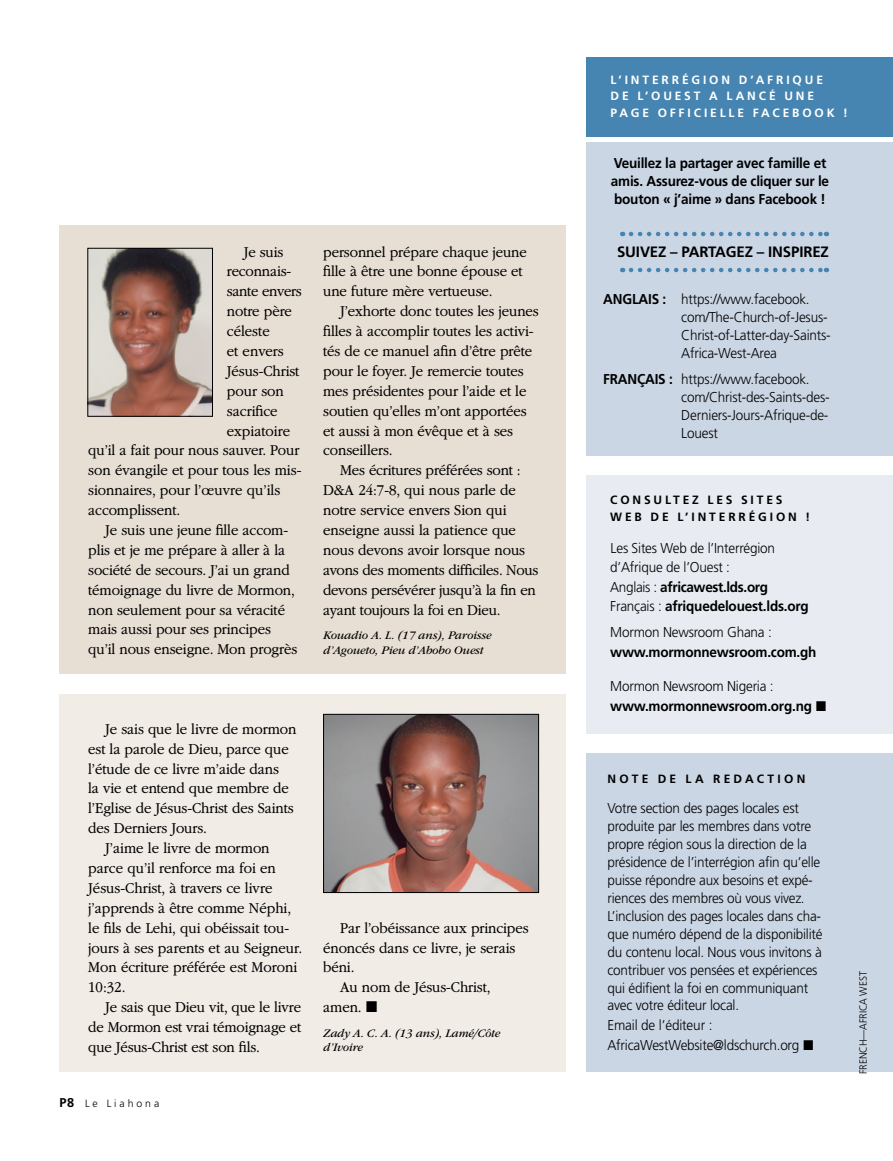
<style>
.page{position:relative;width:893px;height:1161px;background:#fff}
.page>*{position:absolute;margin:0;border:0;box-sizing:border-box;transform-origin:0 0}
.ARTCL_para_NEWS{font:300 15.75px/20px "Garamondlds Lat Plus";letter-spacing:-.01em;color:#000;scale:.95 1}
.TOPIC-1_title{font:700 15px "Frutigerlds Lat";letter-spacing:-.01em;color:#000}
.Quote_para_NEWS{font:300 14.25px/17.9px "Frutigerlds Lat";letter-spacing:-.015em;color:#000;scale:.95 1}
.Quote_para_NEWS-2{font:700 14.25px/19.5px "Frutigerlds Lat";letter-spacing:-.015em;color:#000;scale:.95 1}
.ARTCL_seriesTitle{font:300 14.25px/20.1px "Frutigerlds Lat";letter-spacing:-.015em;color:#000;scale:.95 1}
.Bio_para{font:italic 12px/14.2px "Garamondlds Lat";letter-spacing:-.01em;color:#000}
.ARTCL_seriesTitle-2{font:700 12px/16.5px "Frutigerlds Lat";letter-spacing:.24em;color:#fff}
.ARTCL_seriesTitle-3{font:700 12px/16.5px "Frutigerlds Lat";letter-spacing:.24em;color:#000}
.ARTCL_seriesTitle-4{font:700 12px "Frutigerlds Lat";letter-spacing:.27em;color:#000}
.FIGimg-CRDT_para_FL{font:300 10.5px "Frutigerlds Lat";letter-spacing:-.01em;color:#000;scale:.95 1}
.FIGimg-CRDT_para_FL-2{font:300 10.5px "Frutigerlds Lat";letter-spacing:.28em;color:#000}
.s1{font-weight:700;font-size:12.75px}
.s2{font-weight:700}
.s3{font-weight:300}
</style>
<div class="page">
<div style="left:60px;top:225px;width:506px;height:449px;background:#e8dfd4"></div>
<img style="left:89px;top:250px;width:122px;height:165px">
<div style="left:87px;top:248px;width:126px;height:169px;border:1px solid #000"></div>
<div style="left:60px;top:694px;width:506px;height:378px;background:#f1ece6"></div>
<img style="left:325px;top:716px;width:212px;height:175px">
<div style="left:323px;top:714px;width:216px;height:179px;border:1px solid #000"></div>
<div style="left:587px;top:142px;width:306px;height:313px;background:#cbd6e5"></div>
<div style="left:587px;top:754px;width:306px;height:318px;background:#cbd6e5"></div>
<div style="left:587px;top:475px;width:306px;height:259px;background:#e8ecf2"></div>
<div style="left:587px;top:58px;width:306px;height:79px;background:#4685b1"></div>
<svg style="left:631px;top:268px;width:196px;height:4px"></svg>
<svg style="left:631px;top:232px;width:196px;height:4px"></svg>
<p class="ARTCL_para_NEWS" style="left:244px;top:241px;width:43px">Je suis</p>
<p class="ARTCL_para_NEWS" style="left:227px;top:261px;width:69px">reconnais-</p>
<p class="ARTCL_para_NEWS" style="left:227px;top:281px;width:80px">sante envers</p>
<p class="ARTCL_para_NEWS" style="left:227px;top:301px;width:70px">notre père</p>
<p class="ARTCL_para_NEWS" style="left:227px;top:321px;width:47px">céleste</p>
<p class="ARTCL_para_NEWS" style="left:227px;top:341px;width:62px">et envers</p>
<p class="ARTCL_para_NEWS" style="left:227px;top:361px;width:78px">Jésus-Christ</p>
<p class="ARTCL_para_NEWS" style="left:227px;top:381px;width:62px">pour son</p>
<p class="ARTCL_para_NEWS" style="left:227px;top:400px;width:55px">sacrifice</p>
<p class="ARTCL_para_NEWS" style="left:227px;top:420px;width:68px">expiatoire</p>
<p class="ARTCL_para_NEWS" style="left:88px;top:440px;width:224px">qu’il a fait pour nous sauver. Pour</p>
<p class="ARTCL_para_NEWS" style="left:88px;top:460px;width:226px">son évangile et pour tous les mis-</p>
<p class="ARTCL_para_NEWS" style="left:88px;top:480px;width:204px">sionnaires, pour l’œuvre qu’ils</p>
<p class="ARTCL_para_NEWS" style="left:88px;top:500px;width:98px">accomplissent.</p>
<p class="ARTCL_para_NEWS" style="left:88px;top:520px;width:222px;text-indent:17px">Je suis une jeune fille accom&shy;plis et je me prépare à aller à la société de secours. J’ai un grand témoignage du livre de Mormon, non seulement pour sa véracité mais aussi pour ses principes qu’il nous enseigne. Mon progrès</p>
<p class="ARTCL_para_NEWS" style="left:323px;top:241px;width:216px">personnel prépare chaque jeune fille à être une bonne épouse et une future mère vertueuse.</p>
<p class="ARTCL_para_NEWS" style="left:323px;top:301px;width:229px;text-indent:17px">J’exhorte donc toutes les jeunes filles à accomplir toutes les activi&shy;tés de ce manuel afin d’être prête pour le foyer. Je remercie toutes mes présidentes pour l’aide et le soutien qu’elles m’ont apportées et aussi à mon évêque et à ses conseillers.</p>
<p class="ARTCL_para_NEWS" style="left:323px;top:460px;width:228px;text-indent:17px">Mes écritures préférées sont :<br>D&amp;A 24:7-8, qui nous parle de notre service envers Sion qui enseigne aussi la patience que nous devons avoir lorsque nous avons des moments difficiles. Nous devons persévérer jusqu’à la fin en ayant toujours la foi en Dieu.</p>
<p class="Bio_para" style="left:323px;top:628px;width:170px">Kouadio A. L. (17 ans), Paroisse d’Agoueto, Pieu d’Abobo Ouest</p>
<p class="ARTCL_para_NEWS" style="left:88px;top:719px;width:221px;text-indent:17px">Je sais que le livre de mormon est la parole de Dieu, parce que l’étude de ce livre m’aide dans<br>la vie et entend que membre de l’Eglise de Jésus-Christ des Saints des Derniers Jours.</p>
<p class="ARTCL_para_NEWS" style="left:88px;top:838px;width:227px;text-indent:17px">J’aime le livre de mormon parce qu’il renforce ma foi en<br>Jésus-Christ, à travers ce livre j’apprends à être comme Néphi, le fils de Lehi, qui obéissait tou&shy;jours à ses parents et au Seigneur.<br>Mon écriture préférée est Moroni<br>10:32.</p>
<p class="ARTCL_para_NEWS" style="left:88px;top:997px;width:226px;text-align:justify;text-indent:17px">Je sais que Dieu vit, que le livre de Mormon est vrai témoignage et que Jésus-Christ est son fils.</p>
<p class="FIGimg-CRDT_para_FL-2" style="left:60px;top:1095px;width:101px"><span class="s1">P8</span> Le Liahona</p>
<p class="ARTCL_para_NEWS" style="left:323px;top:917px;width:218px;text-indent:17px">Par l’obéissance aux principes énoncés dans ce livre, je serais béni.</p>
<p class="ARTCL_para_NEWS" style="left:323px;top:977px;width:178px;text-indent:17px">Au nom de Jésus-Christ, amen. ◼</p>
<p class="Bio_para" style="left:323px;top:1026px;width:179px">Zady A. C. A. (13 ans), Lamé/Côte d’Ivoire</p>
<p class="ARTCL_seriesTitle-2" style="left:611px;top:71px;width:239px">L’INTERRÉGION D’AFRIQUE<br>DE L’OUEST A LANCÉ UNE<br>PAGE OFFICIELLE FACEBOOK !</p>
<p class="Quote_para_NEWS-2" style="left:611px;top:154px;width:231px;line-height:18px">Veuillez la partager avec famille et amis. Assurez-vous de cliquer sur le bouton « j’aime » dans Facebook !</p>
<p class="TOPIC-1_title" style="left:617px;top:240px;width:213px">SUIVEZ – PARTAGEZ – INSPIREZ</p>
<p class="Quote_para_NEWS" style="left:681px;top:290px;width:159px;text-indent:-78px"><span class="s2">ANGLAIS :</span> https://www.facebook. com/The-Church-of-Jesus-<br>Christ-of-Latter-day-Saints-<br>Africa-West-Area</p>
<p class="Quote_para_NEWS" style="left:681px;top:370px;width:158px;text-indent:-78px"><span class="s2">FRANÇAIS :</span> https://www.facebook. com/Christ-des-Saints-des-<br>Derniers-Jours-Afrique-de-<br>Louest</p>
<p class="ARTCL_seriesTitle-3" style="left:610px;top:492px;width:201px">CONSULTEZ LES SITES<br>WEB DE L’INTERRÉGION !</p>
<p class="Quote_para_NEWS" style="left:610px;top:538px;width:175px;line-height:19.5px">Les Sites Web de l’Interrégion d’Afrique de l’Ouest :<br>Anglais : <span class="s2">africawest.lds.org</span></p>
<p class="Quote_para_NEWS-2" style="left:610px;top:596px;width:211px"><span class="s3">Français :</span> afriquedelouest.lds.org</p>
<p class="Quote_para_NEWS-2" style="left:610px;top:622px;width:219px"><span class="s3">Mormon Newsroom Ghana : </span>www.mormonnewsroom.com.gh</p>
<p class="Quote_para_NEWS-2" style="left:610px;top:676px;width:229px"><span class="s3">Mormon Newsroom Nigeria : </span>www.mormonnewsroom.org.ng <span class="s3">◼</span></p>
<p class="ARTCL_seriesTitle-4" style="left:607px;top:769px;width:199px">NOTE DE LA REDACTION</p>
<p class="Quote_para_NEWS" style="left:607px;top:799px;width:228px">Votre section des pages locales est produite par les membres dans votre propre région sous la direction de la présidence de l’interrégion afin qu’elle puisse répondre aux besoins et expé&shy;riences des membres où vous vivez.<br>L’inclusion des pages locales dans cha&shy;que numéro dépend de la disponibilité du contenu local. Nous vous invitons à contribuer vos pensées et expériences qui édifient la foi en communiquant avec votre éditeur local.</p>
<p class="ARTCL_seriesTitle" style="left:607px;top:1015px;width:219px">Email de l’éditeur :<br>AfricaWestWebsite@ldschurch.org ◼</p>
<p class="FIGimg-CRDT_para_FL" style="left:855px;top:1074px;width:109px;rotate:-90deg">FRENCH—AFRICA WEST</p>
</div>
